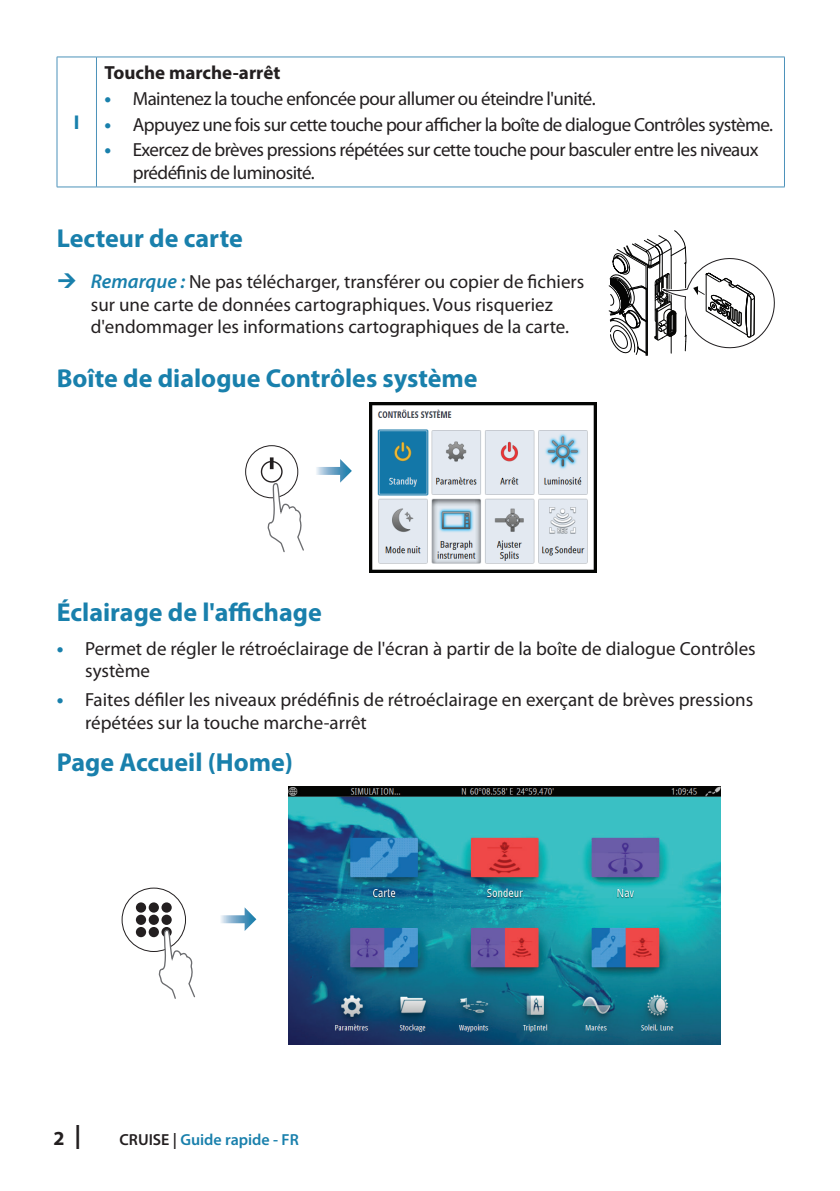
<style>
.page{position:relative;width:840px;height:1191px;background:#fff}
.page>*{position:absolute;margin:0;border:0;box-sizing:border-box;transform-origin:0 0}
.t1{font:700 26px "Myriad Pro";color:#1980ac}
.t2{font:700 20px "Myriad Pro";color:#231f20}
.t3{font:700 20px "Myriad Pro";color:#1980ac}
.t4{font:19px/22.8px "Myriad Pro";letter-spacing:-.005em;color:#231f20}
.t5{font:19px/22.8px "Myriad Pro";letter-spacing:-.03em;color:#231f20}
.t6{font:700 19px "Myriad Pro";color:#231f20}
.t7{font:600 16px "Myriad Pro";color:#1980ac}
.s1{font-weight:700;font-size:20px;color:#1980ac}
.s2{font-weight:600;font-style:italic;font-size:20px;color:#1980ac}
.s3{font-size:24px}
.s4{color:#231f20}
</style>
<div class="page">
<hr style="left:57px;top:57px;width:1px;height:130px;background:#4c92ba">
<hr style="left:57px;top:57px;width:39px;height:1px;background:#4c92ba">
<hr style="left:96px;top:57px;width:688px;height:1px;background:#4c92ba">
<hr style="left:96px;top:57px;width:1px;height:130px;background:#4c92ba">
<hr style="left:783px;top:57px;width:1px;height:130px;background:#4c92ba">
<hr style="left:57px;top:187px;width:39px;height:1px;background:#4c92ba">
<hr style="left:96px;top:187px;width:688px;height:1px;background:#4c92ba">
<div style="left:245px;top:445px;width:53px;height:53px;border:1px solid #231f20;border-radius:50%"></div>
<div style="left:261px;top:461px;width:21px;height:21px;border:1px solid #231f20;border-radius:50%"></div>
<svg style="left:270px;top:458px;width:3px;height:11px"></svg>
<img style="left:369px;top:402px;width:227px;height:170px">
<svg style="left:316px;top:459px;width:35px;height:23px"></svg>
<svg style="left:267px;top:482px;width:37px;height:71px"></svg>
<svg style="left:221px;top:907px;width:35px;height:24px"></svg>
<div style="left:122px;top:888px;width:64px;height:63px;border:1px solid #231f20;border-radius:50%"></div>
<div style="left:136px;top:902px;width:10px;height:10px;background:#231f20;border-radius:50%"></div>
<div style="left:149px;top:902px;width:10px;height:10px;background:#231f20;border-radius:50%"></div>
<div style="left:161px;top:902px;width:11px;height:10px;background:#231f20;border-radius:50%"></div>
<div style="left:136px;top:914px;width:10px;height:11px;background:#231f20;border-radius:50%"></div>
<div style="left:149px;top:914px;width:10px;height:11px;background:#231f20;border-radius:50%"></div>
<div style="left:161px;top:914px;width:11px;height:11px;background:#231f20;border-radius:50%"></div>
<div style="left:136px;top:927px;width:10px;height:10px;background:#231f20;border-radius:50%"></div>
<div style="left:149px;top:927px;width:10px;height:10px;background:#231f20;border-radius:50%"></div>
<svg style="left:158px;top:928px;width:37px;height:71px"></svg>
<img style="left:289px;top:786px;width:430px;height:258px">
<svg style="left:608px;top:230px;width:167px;height:126px"></svg>
<p class="t3" style="left:74px;top:110px;width:7px">I</p>
<p class="t6" style="left:104px;top:60px;width:177px">Touche marche-arrêt</p>
<p class="t5" style="left:104px;top:87px;width:492px"><span class="s1">•</span> Maintenez la touche enfoncée pour allumer ou éteindre l'unité.</p>
<p class="t5" style="left:104px;top:112px;width:669px"><span class="s1">•</span> Appuyez une fois sur cette touche pour afficher la boîte de dialogue Contrôles système.</p>
<p class="t5" style="left:133px;top:138px;width:627px;text-indent:-28px"><span class="s1">•</span> Exercez de brèves pressions répétées sur cette touche pour basculer entre les niveaux prédéfinis de luminosité.</p>
<h1 class="t1" style="left:57px;top:221px;width:187px">Lecteur de carte</h1>
<p class="t4" style="left:91px;top:270px;width:494px"><span class="s2">Remarque :</span> Ne pas télécharger, transférer ou copier de fichiers sur une carte de données cartographiques. Vous risqueriez d'endommager les informations cartographiques de la carte.</p>
<h1 class="t1" style="left:57px;top:361px;width:422px">Boîte de dialogue Contrôles système</h1>
<h1 class="t1" style="left:57px;top:595px;width:266px">Éclairage de l'affichage</h1>
<p class="t4" style="left:85px;top:636px;width:671px;text-indent:-28px"><span class="s1">•</span> Permet de régler le rétroéclairage de l'écran à partir de la boîte de dialogue Contrôles système</p>
<p class="t4" style="left:85px;top:688px;width:669px;text-indent:-28px"><span class="s1">•</span> Faites défiler les niveaux prédéfinis de rétroéclairage en exerçant de brèves pressions répétées sur la touche marche-arrêt</p>
<h1 class="t1" style="left:57px;top:745px;width:238px">Page Accueil (Home)</h1>
<p class="t2" style="left:53px;top:1125px;width:30px">2 <span class="s3">|</span></p>
<p class="t7" style="left:119px;top:1129px;width:181px"><span class="s4">CRUISE |</span> Guide rapide - FR</p>
</div>
